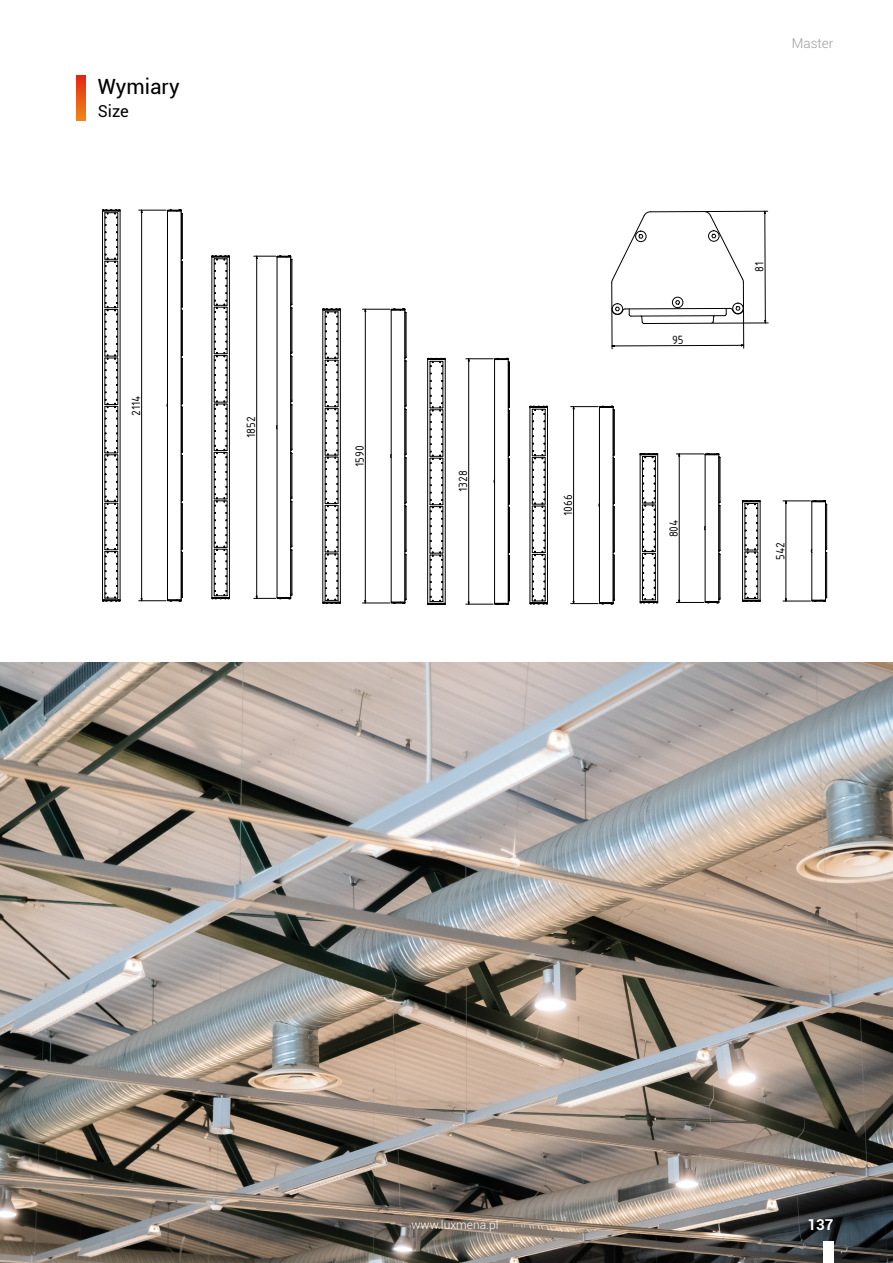
<style>
.page{position:relative;width:893px;height:1263px;background:#fff}
.page>*{position:absolute;margin:0;border:0;box-sizing:border-box;transform-origin:0 0}
.t1{font:21px "Roboto";color:#000}
.t2{font:16.5px "Roboto";color:#000}
.t3{font:700 15px "Roboto";color:#fff}
.t4{font:300 13.5px "Roboto";color:#9d9d9c}
.t5{font:12.9px "ISOCPEUR";letter-spacing:-.005em;color:#000}
.t6{font:300 12px "Roboto";color:#fff}
</style>
<div class="page">
<img style="left:0;top:663px;width:893px;height:600px">
<svg style="left:77px;top:76px;width:8px;height:44px"></svg>
<svg style="left:102px;top:209px;width:726px;height:397px"></svg>
<svg style="left:139px;top:209px;width:44px;height:393px"></svg>
<svg style="left:254px;top:254px;width:39px;height:346px"></svg>
<svg style="left:362px;top:308px;width:45px;height:297px"></svg>
<svg style="left:466px;top:357px;width:44px;height:249px"></svg>
<svg style="left:571px;top:405px;width:44px;height:200px"></svg>
<svg style="left:676px;top:452px;width:45px;height:152px"></svg>
<svg style="left:783px;top:499px;width:44px;height:104px"></svg>
<svg style="left:611px;top:211px;width:133px;height:113px"></svg>
<svg style="left:610px;top:344px;width:135px;height:3px"></svg>
<hr style="left:612px;top:310px;width:1px;height:39px;background:#000">
<hr style="left:743px;top:310px;width:1px;height:38px;background:#000">
<svg style="left:764px;top:210px;width:2px;height:115px"></svg>
<hr style="left:713px;top:323px;width:55px;height:1px;background:#000">
<hr style="left:705px;top:211px;width:63px;height:1px;background:#000">
<div style="left:823px;top:1242px;width:10px;height:21px;background:#fff"></div>
<h1 class="t1" style="left:98px;top:71px;width:83px">Wymiary</h1>
<p class="t2" style="left:98px;top:100px;width:33px">Size</p>
<p class="t5" style="left:128px;top:416px;width:22px;rotate:-90deg">2114</p>
<p class="t5" style="left:243px;top:438px;width:23px;rotate:-90deg">1852</p>
<p class="t5" style="left:351px;top:467px;width:23px;rotate:-90deg">1590</p>
<p class="t5" style="left:455px;top:492px;width:23px;rotate:-90deg">1328</p>
<p class="t5" style="left:560px;top:516px;width:23px;rotate:-90deg">1066</p>
<p class="t4" style="left:792px;top:33px;width:43px">Master</p>
<p class="t5" style="left:672px;top:332px;width:13px">95</p>
<p class="t5" style="left:665px;top:537px;width:20px;rotate:-90deg">804</p>
<p class="t5" style="left:751px;top:272px;width:12px;rotate:-90deg">81</p>
<p class="t5" style="left:772px;top:560px;width:20px;rotate:-90deg">542</p>
<p class="t6" style="left:412px;top:1216px;width:88px">www.luxmena.pl</p>
<p class="t3" style="left:808px;top:1214px;width:27px">137</p>
</div>
